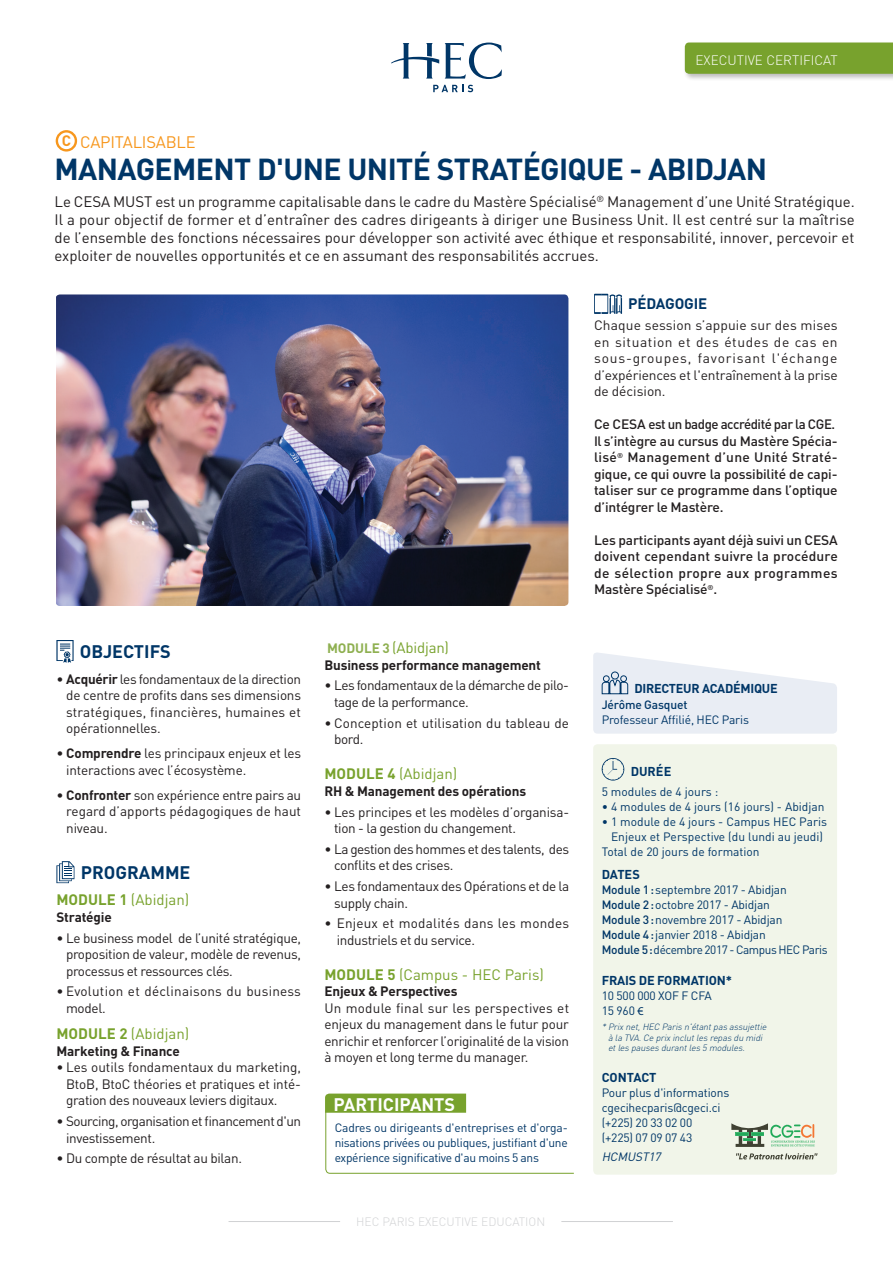
<style>
.page{position:relative;width:893px;height:1263px;background:#fff}
.page>*{position:absolute;margin:0;border:0;box-sizing:border-box;transform-origin:0 0}
.t1{font:700 30px "DIN";letter-spacing:-.02em;color:#003667}
.t2{font:700 18px "DIN";color:#003667}
.t3{font:700 18px "DIN";color:#fff}
.t4{font:16.5px "DIN";letter-spacing:-.01em;color:#f7971d}
.t5{font:15px/18px "DIN";color:#231f20;text-align:justify}
.t6{font:15px "DIN";color:#78a22d}
.t7{font:700 15px "DIN";letter-spacing:-.01em;color:#003667}
.t8{font:13.5px/16.5px "DIN";letter-spacing:-.02em;color:#231f20;text-align:justify}
.t9{font:500 13.5px/16.5px "DIN";letter-spacing:-.01em;color:#231f20}
.t10{font:700 13.5px "DIN";letter-spacing:-.01em;color:#231f20}
.t11{font:13.5px/16.5px "DIN";letter-spacing:.015em;color:#231f20}
.t12{font:13.5px/16.5px "DIN";letter-spacing:.02em;color:#231f20}
.t13{font:13.5px/16.5px "DIN";letter-spacing:.01em;color:#231f20}
.t14{font:300 13.5px "DIN";color:#fff}
.t15{font:700 12.75px "DIN";letter-spacing:-.015em;color:#003667}
.t16{font:12px/15px "DIN";letter-spacing:-.01em;color:#003667}
.t17{font:300 12px "DIN";color:#d1d2d4}
.t18{font:500 12px "DIN";letter-spacing:-.01em;color:#003667}
.t19{font:italic 12px "DIN";color:#003667}
.t20{font:italic 300 9px/10.8px "DIN";color:#003667}
.s1{font-weight:700;font-size:15px}
.s2{font-weight:700}
.s3{font-weight:700;font-size:13.5px;color:#8fb051}
.s4{font-weight:500}
.s5{font-family:"Myriad Pro"}
</style>
<div class="page">
<svg style="left:56px;top:640px;width:18px;height:23px"></svg>
<svg style="left:56px;top:861px;width:18px;height:22px"></svg>
<svg style="left:433px;top:85px;width:40px;height:7px"></svg>
<svg style="left:445px;top:43px;width:57px;height:36px"></svg>
<svg style="left:391px;top:43px;width:48px;height:36px"></svg>
<div style="left:683px;top:41px;width:210px;height:40px;background:#231f20;opacity:.3"></div>
<div style="left:685px;top:43px;width:208px;height:31px;background:#78a22d"></div>
<svg style="left:593px;top:652px;width:244px;height:82px"></svg>
<div style="left:593px;top:744px;width:244px;height:431px;background:#f1f5e9;border-radius:4px"></div>
<svg style="left:602px;top:758px;width:22px;height:22px"></svg>
<img style="left:56px;top:294px;width:512px;height:312px">
<svg style="left:57px;top:131px;width:19px;height:19px"></svg>
<div style="left:56px;top:130px;width:21px;height:22px;border:2px solid #f7971d;border-radius:50%"></div>
<svg style="left:325px;top:1093px;width:249px;height:81px"></svg>
<svg style="left:594px;top:294px;width:28px;height:20px"></svg>
<svg style="left:731px;top:1123px;width:84px;height:24px"></svg>
<svg style="left:736px;top:1153px;width:82px;height:6px"></svg>
<hr style="left:229px;top:1221px;width:111px;height:1px;background:#d1d2d4">
<hr style="left:561px;top:1221px;width:112px;height:1px;background:#d1d2d4">
<p class="t4" style="left:62px;top:131px;width:135px"><span class="s1">C</span> CAPITALISABLE</p>
<p class="t14" style="left:695px;top:52px;width:144px">EXECUTIVE CERTIFICAT</p>
<h1 class="t1" style="left:55px;top:150px;width:714px">MANAGEMENT D'UNE UNITÉ STRATÉGIQUE - ABIDJAN</h1>
<p class="t5" style="left:55px;top:192px;width:802px">Le CESA MUST est un programme capitalisable dans le cadre du Mastère Spécialisé<sup>®</sup> Management d’une Unité Stratégique.<br>Il a pour objectif de former et d’entraîner des cadres dirigeants à diriger une Business Unit. Il est centré sur la maîtrise de l’ensemble des fonctions nécessaires pour développer son activité avec éthique et responsabilité, innover, percevoir et exploiter de nouvelles opportunités et ce en assumant des responsabilités accrues.</p>
<h2 class="t2" style="left:80px;top:640px;width:92px">OBJECTIFS</h2>
<p class="t8" style="left:66px;top:670px;width:236px;text-indent:-10px">• <span class="s2">Acquérir</span> les fondamentaux de la direction de centre de profits dans ses dimensions stratégiques, financières, humaines et opérationnelles.</p>
<p class="t8" style="left:66px;top:745px;width:236px;text-indent:-10px">• <span class="s2">Comprendre</span> les principaux enjeux et les interactions avec l’écosystème.</p>
<p class="t8" style="left:66px;top:786px;width:236px;text-indent:-10px">• <span class="s2">Confronter</span> son expérience entre pairs au regard d’apports pédagogiques de haut niveau.</p>
<h2 class="t2" style="left:81px;top:860px;width:111px">PROGRAMME</h2>
<p class="t6" style="left:56px;top:891px;width:134px"><span class="s2">MODULE 1</span> (Abidjan)</p>
<p class="t10" style="left:56px;top:908px;width:57px">Stratégie</p>
<p class="t8" style="left:66px;top:929px;width:237px;text-indent:-10px">• Le business model de l’unité stratégique, proposition de valeur, modèle de revenus, processus et ressources clés.</p>
<p class="t12" style="left:66px;top:983px;width:236px;text-indent:-10px">• Evolution et déclinaisons du business model.</p>
<p class="t6" style="left:56px;top:1025px;width:134px"><span class="s2">MODULE 2</span> (Abidjan)</p>
<p class="t10" style="left:56px;top:1042px;width:125px">Marketing &amp; Finance</p>
<p class="t8" style="left:66px;top:1059px;width:236px;text-indent:-10px">• Les outils fondamentaux du marketing, BtoB, BtoC théories et pratiques et inté&shy;gration des nouveaux leviers digitaux.</p>
<p class="t8" style="left:66px;top:1113px;width:237px;text-indent:-10px">• Sourcing, organisation et financement d'un investissement.</p>
<p class="t8" style="left:56px;top:1150px;width:187px">• Du compte de résultat au bilan.</p>
<p class="t6" style="left:327px;top:638px;width:123px"><span class="s3">MODULE 3</span> (Abidjan)</p>
<p class="t10" style="left:324px;top:656px;width:218px">Business performance management</p>
<p class="t8" style="left:334px;top:677px;width:236px;text-indent:-10px">• Les fondamentaux de la démarche de pilo&shy;tage de la performance.</p>
<p class="t13" style="left:334px;top:714px;width:237px;text-indent:-10px">• Conception et utilisation du tableau de bord.</p>
<p class="t6" style="left:324px;top:764px;width:134px"><span class="s2">MODULE 4</span> (Abidjan)</p>
<p class="t10" style="left:324px;top:782px;width:203px">RH &amp; Management des opérations</p>
<p class="t8" style="left:334px;top:803px;width:237px;text-indent:-10px">• Les principes et les modèles d’organisa&shy;tion - la gestion du changement.</p>
<p class="t8" style="left:334px;top:840px;width:237px;text-indent:-10px">• La gestion des hommes et des talents, des conflits et des crises.</p>
<p class="t8" style="left:334px;top:878px;width:237px;text-indent:-10px">• Les fondamentaux des Opérations et de la supply chain.</p>
<p class="t11" style="left:337px;top:915px;width:234px;text-indent:-12px">• Enjeux et modalités dans les mondes industriels et du service.</p>
<p class="t6" style="left:324px;top:965px;width:221px"><span class="s2">MODULE 5</span> (Campus - HEC Paris)</p>
<p class="t10" style="left:324px;top:982px;width:135px">Enjeux &amp; Perspectives</p>
<p class="t8" style="left:324px;top:999px;width:246px">Un module final sur les perspectives et enjeux du management dans le futur pour enrichir et renforcer l’originalité de la vision à moyen et long terme du manager.</p>
<h2 class="t3" style="left:334px;top:1092px;width:123px">PARTICIPANTS</h2>
<p class="t16" style="left:335px;top:1120px;width:235px;text-align:justify">Cadres ou dirigeants d'entreprises et d'orga&shy;nisations privées ou publiques, justifiant d'une expérience significative d'au moins 5 ans</p>
<p class="t17" style="left:356px;top:1214px;width:191px">HEC PARIS EXECUTIVE EDUCATION</p>
<p class="t7" style="left:628px;top:294px;width:80px">PÉDAGOGIE</p>
<p class="t8" style="left:594px;top:317px;width:245px">Chaque session s’appuie sur des mises en situation et des études de cas en sous-groupes, favorisant l'échange d’expériences et l'entraînement à la prise de décision.</p>
<p class="t9" style="left:594px;top:416px;width:245px">Ce CESA est un badge accrédité par la CGE.<br>Il s’intègre au cursus du Mastère Spécia&shy;lisé<sup>®</sup> Management d’une Unité Straté&shy;gique, ce qui ouvre la possibilité de capi&shy;taliser sur ce programme dans l’optique d’intégrer le Mastère.</p>
<p class="t9" style="left:594px;top:531px;width:245px;text-align:justify">Les participants ayant déjà suivi un CESA doivent cependant suivre la procédure de sélection propre aux programmes Mastère Spécialisé<sup>®</sup>.</p>
<p class="t15" style="left:635px;top:680px;width:145px">DIRECTEUR ACADÉMIQUE</p>
<p class="t18" style="left:602px;top:697px;width:87px">Jérôme Gasquet</p>
<p class="t16" style="left:602px;top:712px;width:149px">Professeur Affilié, HEC Paris</p>
<p class="t15" style="left:631px;top:763px;width:42px">DURÉE</p>
<p class="t16" style="left:602px;top:783px;width:118px">5 modules de 4 jours :</p>
<p class="t16" style="left:602px;top:798px;width:224px">• 4 modules de 4 jours (16 jours) - Abidjan</p>
<p class="t16" style="left:602px;top:813px;width:227px">• 1 module de 4 jours - Campus HEC Paris</p>
<p class="t16" style="left:611px;top:828px;width:214px">Enjeux et Perspective (du lundi au jeudi)</p>
<p class="t16" style="left:602px;top:843px;width:160px">Total de 20 jours de formation</p>
<p class="t15" style="left:602px;top:866px;width:40px">DATES</p>
<p class="t16" style="left:602px;top:882px;width:228px"><span class="s4">Module 1:</span>septembre 2017 - Abidjan <span class="s4">Module 2:</span>octobre 2017 - Abidjan<br><span class="s4">Module 3:</span>novembre 2017 - Abidjan<br><span class="s4">Module 4:</span>janvier 2018 - Abidjan<br><span class="s4">Module 5:</span>décembre 2017 - Campus HEC Paris</p>
<p class="t15" style="left:602px;top:972px;width:132px">FRAIS DE FORMATION*</p>
<p class="t16" style="left:602px;top:988px;width:112px">10 500 000 XOF F CFA<br>15 960 <span class="s5">€</span></p>
<p class="t20" style="left:608px;top:1021px;width:162px;text-indent:-6px">* Prixnet,HEC Paris n'étantpas assujettie à la TVA.Ce prixinclutles repas du midi etles pauses durantles 5 modules.</p>
<p class="t15" style="left:602px;top:1069px;width:56px">CONTACT</p>
<p class="t16" style="left:602px;top:1084px;width:129px">Pour plus d'informations cgecihecparis@cgeci.ci (+225) 20 33 02 00<br>(+225) 07 09 07 43</p>
<p class="t19" style="left:602px;top:1149px;width:63px">HCMUST17</p>
</div>
